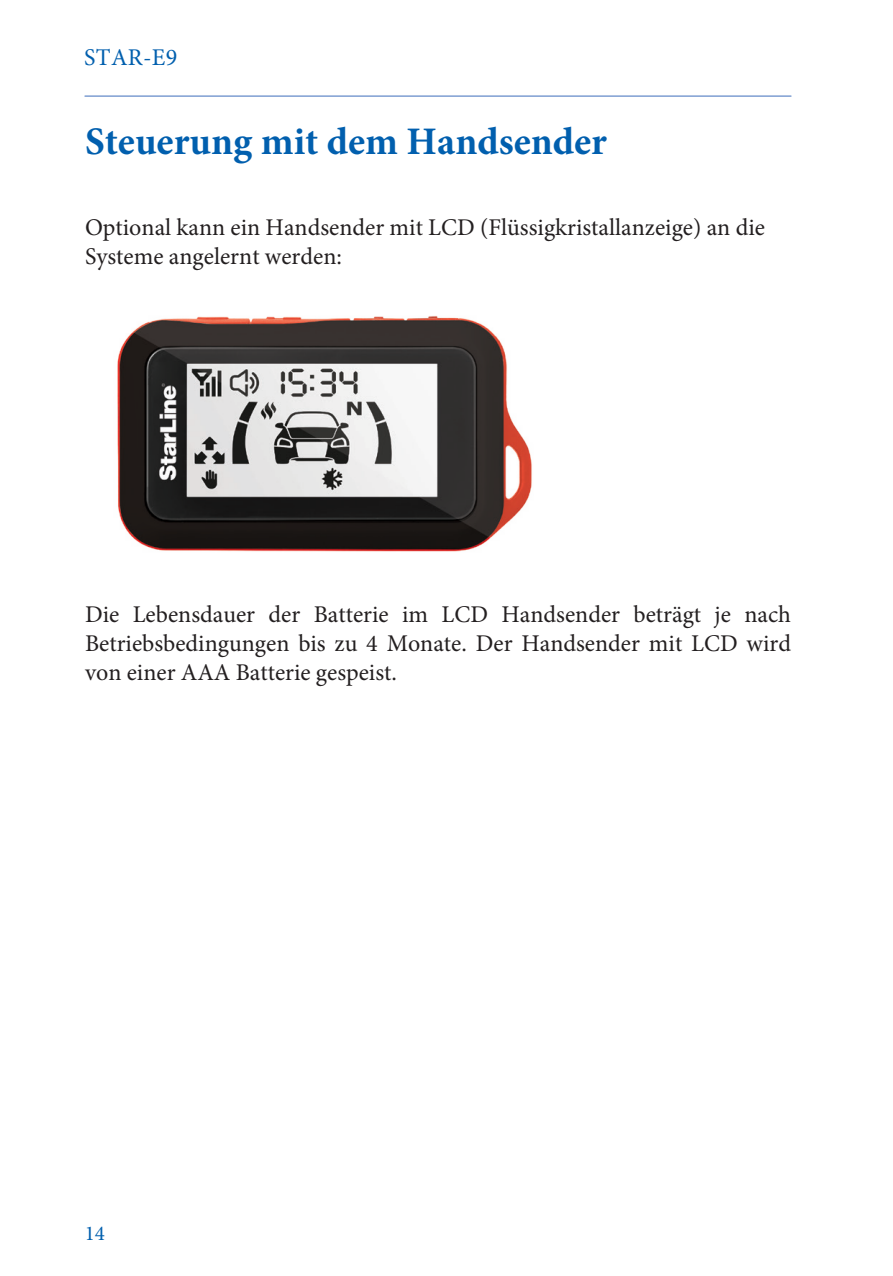
<style>
.page{position:relative;width:893px;height:1276px;background:#fff}
.page>*{position:absolute;margin:0;border:0;box-sizing:border-box;transform-origin:0 0}
.t1{font:700 39px "Minion Pro";color:#015fae}
.t2{font:24px/28.8px "Minion Pro";color:#231f20}
.t3{font:24px "Minion Pro";letter-spacing:.01em;color:#015fae}
.t4{font:21px "Minion Pro";color:#015fae}
</style>
<div class="page">
<hr style="left:85px;top:95px;width:706px;height:2px;background:#7e9ed2">
<img style="left:117px;top:316px;width:415px;height:236px">
<p class="t3" style="left:84px;top:42px;width:95px">STAR-E9</p>
<h1 class="t1" style="left:85px;top:114px;width:523px">Steuerung mit dem Handsender</h1>
<p class="t2" style="left:85px;top:213px;width:681px">Optional kann ein Handsender mit LCD (Flüssigkristallanzeige) an die<br>Systeme angelernt werden:</p>
<p class="t2" style="left:85px;top:600px;width:707px;text-align:justify">Die Lebensdauer der Batterie im LCD Handsender beträgt je nach Betriebsbedingungen bis zu 4 Monate. Der Handsender mit LCD wird von einer AAA Batterie gespeist.</p>
<p class="t4" style="left:85px;top:1219px;width:22px">14</p>
</div>
